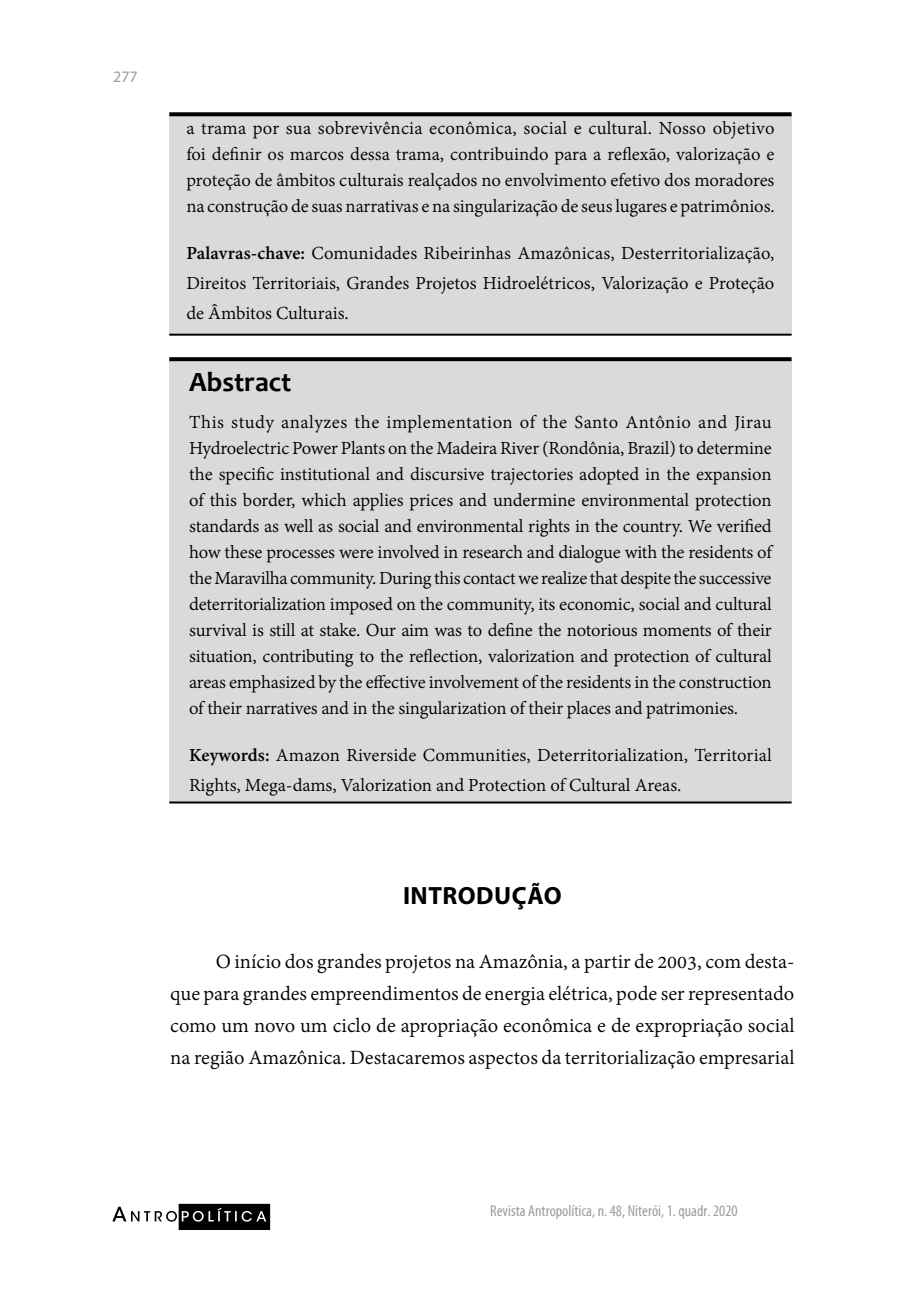
<style>
.page{position:relative;width:908px;height:1304px;background:#fff}
.page>*{position:absolute;margin:0;border:0;box-sizing:border-box;transform-origin:0 0}
.t1{font:700 28px "Candara";color:#000}
.t2{font:700 25px "Myriad Pro";letter-spacing:.02em;color:#000}
.t3{font:22px/32px "Adobe Devanagari";color:#000;text-align:justify}
.t4{font:20px/26px "Adobe Devanagari";letter-spacing:-.005em;color:#000;text-align:justify}
.t5{font:condensed 16px "Myriad Pro";color:#9d9d9c}
.t6{font:16px "Myriad Pro";color:#9d9d9c}
.s1{font-weight:700}
</style>
<div class="page">
<div style="left:179px;top:1204px;width:90px;height:25px;background:#000"></div>
<div style="left:178px;top:1204px;width:92px;height:26px;border:1px solid #000"></div>
<svg style="left:112px;top:1207px;width:154px;height:15px"></svg>
<div style="left:169px;top:359px;width:622px;height:443px;background:#dadada"></div>
<svg style="left:169px;top:357px;width:622px;height:4px;background:#0c0c0c"></svg>
<hr style="left:169px;top:801px;width:622px;height:2px;background:#000">
<div style="left:169px;top:114px;width:622px;height:221px;background:#dadada"></div>
<svg style="left:169px;top:112px;width:622px;height:4px;background:#111"></svg>
<hr style="left:169px;top:334px;width:622px;height:2px;background:#000">
<p class="t6" style="left:113px;top:67px;width:26px">277</p>
<p class="t4" style="left:186px;top:117px;width:589px">a trama por sua sobrevivência econômica, social e cultural. Nosso objetivo foi definir os marcos dessa trama, contribuindo para a reflexão, valorização e proteção de âmbitos culturais realçados no envolvimento efetivo dos moradores na construção de suas narrativas e na singularização de seus lugares e patrimônios.</p>
<p class="t4" style="left:186px;top:240px;width:589px;line-height:30px"><span class="s1">Palavras-chave:</span> Comunidades Ribeirinhas Amazônicas, Desterritorialização, Direitos Territoriais, Grandes Projetos Hidroelétricos, Valorização e Proteção de Âmbitos Culturais.</p>
<h1 class="t1" style="left:189px;top:364px;width:104px">Abstract</h1>
<p class="t4" style="left:189px;top:411px;width:584px">This study analyzes the implementation of the Santo Antônio and Jirau Hydroelectric Power Plants on the Madeira River (Rondônia, Brazil) to determine the specific institutional and discursive trajectories adopted in the expansion of this border, which applies prices and undermine environmental protection standards as well as social and environmental rights in the country. We verified how these processes were involved in research and dialogue with the residents of the Maravilha community. During this contact we realize that despite the successive deterritorialization imposed on the community, its economic, social and cultural survival is still at stake. Our aim was to define the notorious moments of their situation, contributing to the reflection, valorization and protection of cultural areas emphasized by the effective involvement of the residents in the construction of their narratives and in the singularization of their places and patrimonies.</p>
<p class="t4" style="left:189px;top:742px;width:584px;line-height:30px"><span class="s1">Keywords:</span> Amazon Riverside Communities, Deterritorialization, Territorial<br>Rights, Mega-dams, Valorization and Protection of Cultural Areas.</p>
<p class="t2" style="left:403px;top:882px;width:160px">INTRODUÇÃO</p>
<p class="t3" style="left:170px;top:947px;width:625px;text-indent:45px">O início dos grandes projetos na Amazônia, a partir de 2003, com desta&shy;que para grandes empreendimentos de energia elétrica, pode ser representado como um novo um ciclo de apropriação econômica e de expropriação social na região Amazônica. Destacaremos aspectos da territorialização empresarial</p>
<p class="t5" style="left:490px;top:1202px;width:249px">Revista Antropolítica, n. 48, Niterói, 1. quadr. 2020</p>
</div>
